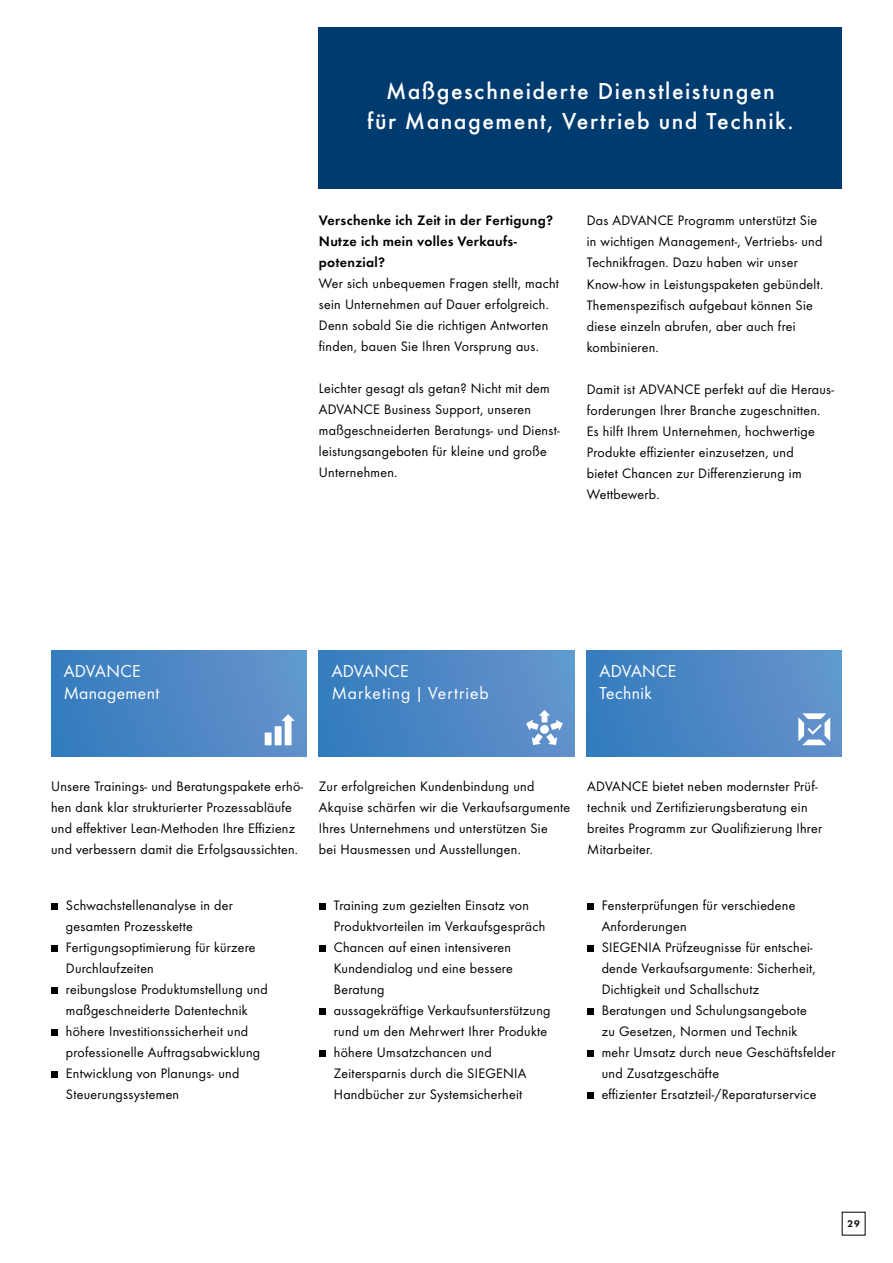
<style>
.page{position:relative;width:893px;height:1263px;background:#fff}
.page>*{position:absolute;margin:0;border:0;box-sizing:border-box;transform-origin:0 0}
.t1{font:500 24px/30px "Futura";letter-spacing:.06em;color:#fff;text-align:center}
.t2{font:18px/22.5px "Futura Boo";letter-spacing:.02em;color:#fff}
.t3{font:18px/22.5px "Futura Boo";letter-spacing:.06em;color:#fff}
.t4{font:14.25px/21px "Futura Boo";letter-spacing:.02em;color:#000}
.t5{font:14.25px/21px "Futura Dem";letter-spacing:.02em;color:#000}
.t6{font:10.05px "Futura Dem";color:#000}
</style>
<div class="page">
<div style="left:319px;top:28px;width:523px;height:161px;background:#003b70"></div>
<div style="left:587px;top:651px;width:255px;height:106px;background:linear-gradient(to right,#347bbd,#6694cd)"></div>
<div style="left:319px;top:651px;width:255px;height:106px;background:linear-gradient(to right,#347bbd,#6594cd)"></div>
<div style="left:51px;top:651px;width:255px;height:106px;background:linear-gradient(to right,#347bbd,#6694cd)"></div>
<svg style="left:265px;top:714px;width:30px;height:31px"></svg>
<svg style="left:526px;top:710px;width:37px;height:35px"></svg>
<svg style="left:798px;top:713px;width:32px;height:32px"></svg>
<svg style="left:51px;top:904px;width:6px;height:6px"></svg>
<svg style="left:51px;top:946px;width:6px;height:6px"></svg>
<svg style="left:51px;top:988px;width:6px;height:6px"></svg>
<svg style="left:51px;top:1030px;width:6px;height:6px"></svg>
<svg style="left:51px;top:1072px;width:6px;height:6px"></svg>
<svg style="left:319px;top:904px;width:6px;height:6px"></svg>
<svg style="left:319px;top:946px;width:6px;height:6px"></svg>
<svg style="left:319px;top:1009px;width:6px;height:6px"></svg>
<svg style="left:319px;top:1051px;width:6px;height:6px"></svg>
<svg style="left:587px;top:904px;width:6px;height:6px"></svg>
<svg style="left:587px;top:946px;width:6px;height:6px"></svg>
<svg style="left:587px;top:1009px;width:6px;height:6px"></svg>
<svg style="left:587px;top:1051px;width:6px;height:6px"></svg>
<svg style="left:587px;top:1093px;width:6px;height:6px"></svg>
<h1 class="t1" style="left:367px;top:76px;width:428px">Maßgeschneiderte Dienstleistungen<br>für Management, Vertrieb und Technik.</h1>
<p class="t5" style="left:319px;top:209px;width:236px">Verschenke ich Zeit in der Fertigung?<br>Nutze ich mein volles Verkaufs&shy;potenzial?</p>
<p class="t4" style="left:319px;top:273px;width:242px">Wer sich unbequemen Fragen stellt, macht sein Unternehmen auf Dauer erfolgreich.<br>Denn sobald Sie die richtigen Antworten finden, bauen Sie Ihren Vorsprung aus.</p>
<p class="t4" style="left:319px;top:378px;width:242px">Leichter gesagt als getan? Nicht mit dem ADVANCE Business Support, unseren maßgeschneiderten Beratungs- und Dienst&shy;leistungsangeboten für kleine und große Unternehmen.</p>
<p class="t4" style="left:587px;top:210px;width:238px">Das ADVANCE Programm unterstützt Sie in wichtigen Management-, Vertriebs- und Technikfragen. Dazu haben wir unser Know-how in Leistungspaketen gebündelt.<br>Themenspezifisch aufgebaut können Sie diese einzeln abrufen, aber auch frei kombinieren.</p>
<p class="t4" style="left:587px;top:378px;width:249px">Damit ist ADVANCE perfekt auf die Heraus&shy;forderungen Ihrer Branche zugeschnitten.<br>Es hilft Ihrem Unternehmen, hochwertige Produkte effizienter einzusetzen, und<br>bietet Chancen zur Differenzierung im Wettbewerb.</p>
<p class="t2" style="left:64px;top:659px;width:97px">ADVANCE<br>Management</p>
<p class="t3" style="left:332px;top:659px;width:159px">ADVANCE<br>Marketing | Vertrieb</p>
<p class="t2" style="left:600px;top:659px;width:78px">ADVANCE<br>Technik</p>
<p class="t4" style="left:51px;top:776px;width:254px">Unsere Trainings- und Beratungspakete erhö&shy;hen dank klar strukturierter Prozessabläufe und effektiver Lean-Methoden Ihre Effizienz und verbessern damit die Erfolgsaussichten.</p>
<p class="t4" style="left:319px;top:776px;width:253px">Zur erfolgreichen Kundenbindung und Akquise schärfen wir die Verkaufsargumente Ihres Unternehmens und unterstützen Sie<br>bei Hausmessen und Ausstellungen.</p>
<p class="t4" style="left:587px;top:776px;width:236px">ADVANCE bietet neben modernster Prüf&shy;technik und Zertifizierungsberatung ein breites Programm zur Qualifizierung Ihrer Mitarbeiter.</p>
<p class="t4" style="left:66px;top:895px;width:203px">Schwachstellenanalyse in der gesamten Prozesskette<br>Fertigungsoptimierung für kürzere<br>Durchlaufzeiten<br>reibungslose Produktumstellung und maßgeschneiderte Datentechnik höhere Investitionssicherheit und professionelle Auftragsabwicklung<br>Entwicklung von Planungs- und<br>Steuerungssystemen</p>
<p class="t4" style="left:334px;top:895px;width:218px">Training zum gezielten Einsatz von<br>Produktvorteilen im Verkaufsgespräch<br>Chancen auf einen intensiveren<br>Kundendialog und eine bessere<br>Beratung<br>aussagekräftige Verkaufsunterstützung rund um den Mehrwert Ihrer Produkte höhere Umsatzchancen und<br>Zeitersparnis durch die SIEGENIA<br>Handbücher zur Systemsicherheit</p>
<p class="t4" style="left:602px;top:895px;width:235px">Fensterprüfungen für verschiedene Anforderungen<br>SIEGENIA Prüfzeugnisse für entschei&shy;dende Verkaufsargumente: Sicherheit, Dichtigkeit und Schallschutz<br>Beratungen und Schulungsangebote<br>zu Gesetzen, Normen und Technik<br>mehr Umsatz durch neue Geschäftsfelder und Zusatzgeschäfte<br>effizienter Ersatzteil-/Reparaturservice</p>
<p class="t6" style="left:847px;top:1216px;width:14px">29</p>
</div>
